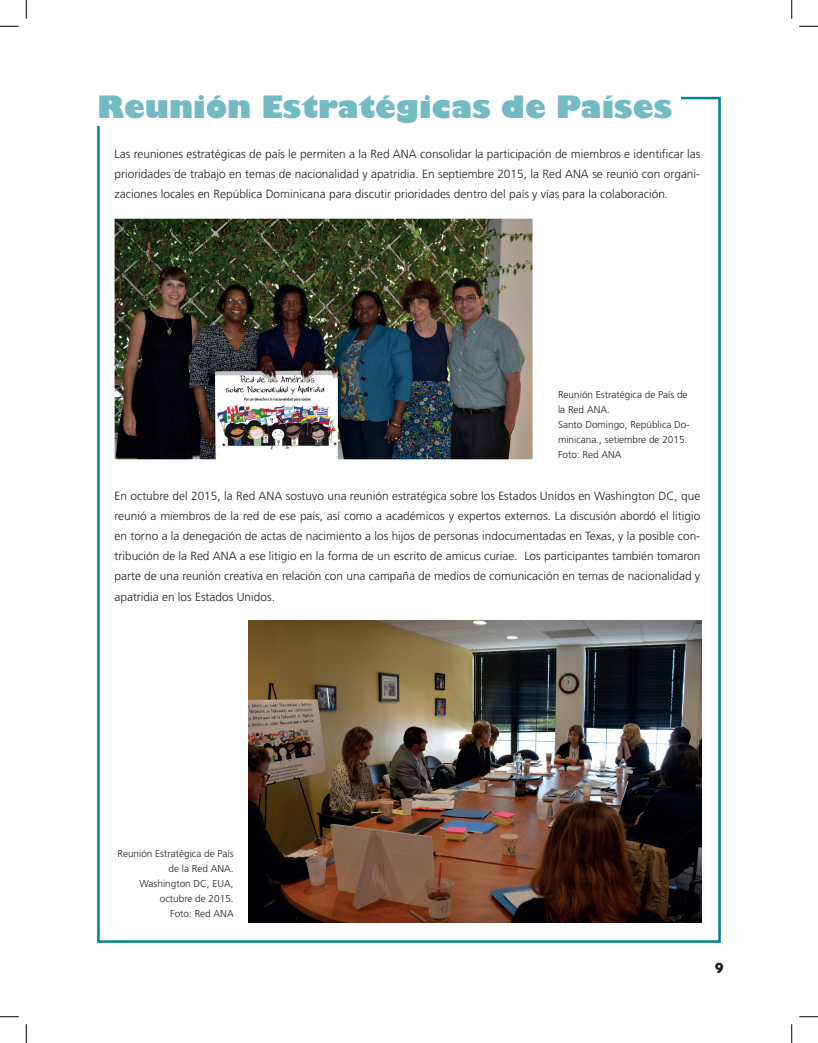
<style>
.page{position:relative;width:818px;height:1043px;background:#fff}
.page>*{position:absolute;margin:0;border:0;box-sizing:border-box;transform-origin:0 0}
.t1{font:800 30px "Gill Sans";color:#74bac4}
.t2{font:700 15px "Gill Sans";color:#231f20}
.t3{font:300 11.88px/20.1px "Frutiger";color:#231f20;text-align:justify}
.t4{font:300 10px/15px "Frutiger";color:#231f20}
</style>
<div class="page">
<img style="left:115px;top:219px;width:417px;height:240px">
<img style="left:215px;top:375px;width:122px;height:84px">
<svg style="left:217px;top:449px;width:120px;height:10px"></svg>
<img style="left:248px;top:620px;width:453px;height:302px">
<svg style="left:0;top:25px;width:19px;height:2px"></svg>
<svg style="left:799px;top:25px;width:19px;height:2px"></svg>
<svg style="left:0;top:1016px;width:19px;height:1px"></svg>
<svg style="left:799px;top:1016px;width:19px;height:1px"></svg>
<svg style="left:25px;top:0;width:2px;height:19px"></svg>
<svg style="left:25px;top:1024px;width:2px;height:18px"></svg>
<svg style="left:791px;top:0;width:1px;height:19px"></svg>
<svg style="left:791px;top:1024px;width:1px;height:18px"></svg>
<h1 class="t1" style="left:97px;top:88px;width:576px">Reunión Estratégicas de Países</h1>
<p class="t3" style="left:114px;top:144px;width:587px">Las reuniones estratégicas de país le permiten a la Red ANA consolidar la participación de miembros e identificar las prioridades de trabajo en temas de nacionalidad y apatridia. En septiembre 2015, la Red ANA se reunió con organi&shy;zaciones locales en República Dominicana para discutir prioridades dentro del país y vías para la colaboración.</p>
<p class="t4" style="left:558px;top:387px;width:133px">Reunión Estratégica de País de la Red ANA.<br>Santo Domingo, República Do&shy;minicana., setiembre de 2015.<br>Foto: Red ANA</p>
<p class="t3" style="left:114px;top:486px;width:587px">En octubre del 2015, la Red ANA sostuvo una reunión estratégica sobre los Estados Unidos en Washington DC, que reunió a miembros de la red de ese país, así como a académicos y expertos externos. La discusión abordó el litigio en torno a la denegación de actas de nacimiento a los hijos de personas indocumentadas en Texas, y la posible con&shy;tribución de la Red ANA a ese litigio en la forma de un escrito de amicus curiae. Los participantes también tomaron parte de una reunión creativa en relación con una campaña de medios de comunicación en temas de nacionalidad y apatridia en los Estados Unidos.</p>
<p class="t4" style="left:117px;top:846px;width:118px;text-align:right">Reunión Estratégica de País de la Red ANA.<br>Washington DC, EUA, octubre de 2015.<br>Foto: Red ANA</p>
<p class="t2" style="left:714px;top:955px;width:10px">9</p>
</div>
